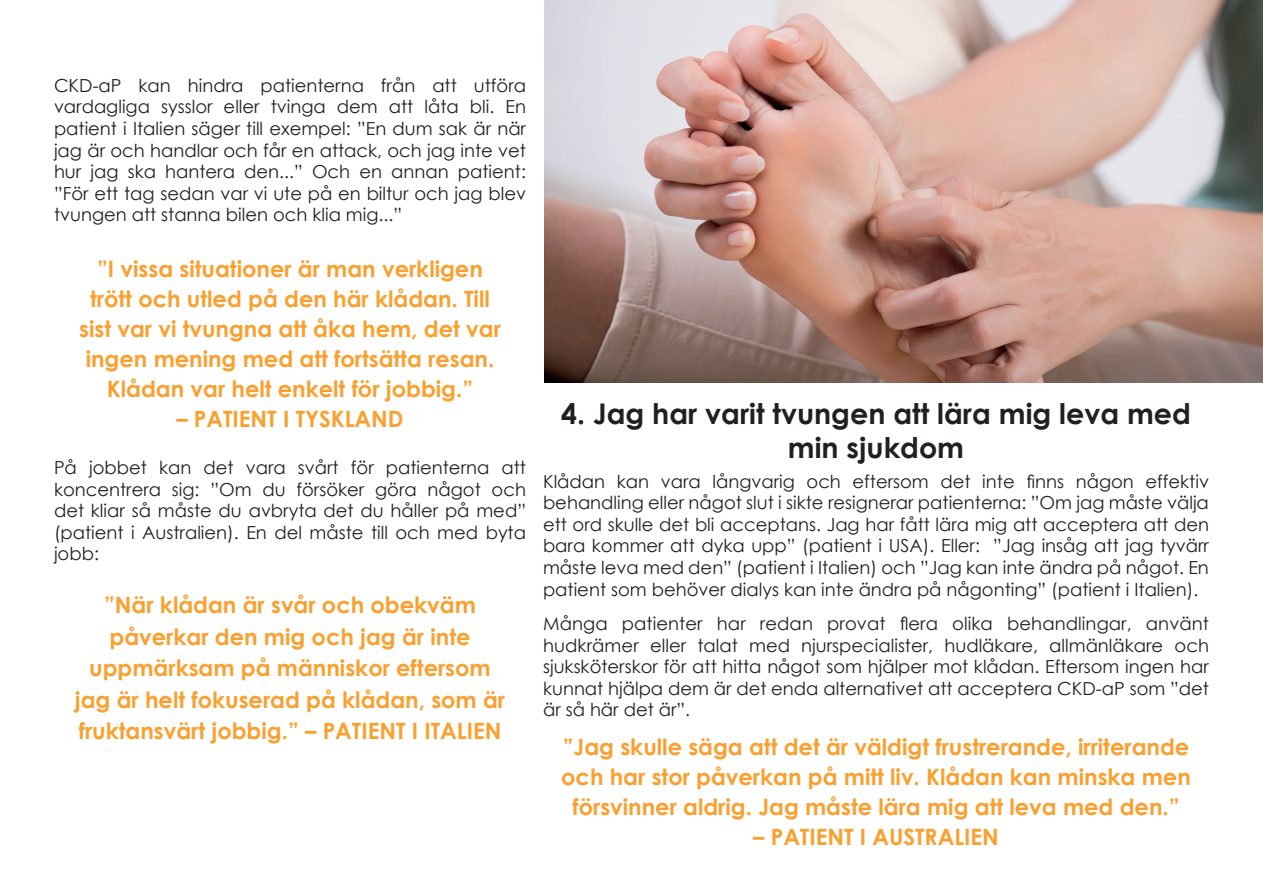
<style>
.page{position:relative;width:1263px;height:893px;background:#fff}
.page>*{position:absolute;margin:0;border:0;box-sizing:border-box;transform-origin:0 0}
.t1{font:700 28.5px/34.2px "Century Gothic";color:#231f20;text-align:center}
.t2{font:700 22.5px/30px "Century Gothic";color:#f9a030;text-align:center}
.t3{font:18px/21.6px "Century Gothic";color:#231f20;text-align:justify}
</style>
<div class="page">
<img style="left:544px;top:0;width:719px;height:383px">
<p class="t3" style="left:54px;top:74px;width:473px">CKD-aP kan hindra patienterna från att utföra vardagliga sysslor eller tvinga dem att låta bli. En patient i Italien säger till exempel: ”En dum sak är när jag är och handlar och får en attack, och jag inte vet hur jag ska hantera den...” Och en annan patient: ”För ett tag sedan var vi ute på en biltur och jag blev tvungen att stanna bilen och klia mig...”</p>
<p class="t2" style="left:79px;top:253px;width:423px">”I vissa situationer är man verkligen trött och utled på den här klådan. Till sist var vi tvungna att åka hem, det var ingen mening med att fortsätta resan.<br>Klådan var helt enkelt för jobbig.”</p>
<p class="t2" style="left:176px;top:403px;width:229px">– PATIENT I TYSKLAND</p>
<p class="t3" style="left:54px;top:456px;width:473px">På jobbet kan det vara svårt för patienterna att koncentrera sig: ”Om du försöker göra något och det kliar så måste du avbryta det du håller på med” (patient i Australien). En del måste till och med byta jobb:</p>
<p class="t2" style="left:75px;top:588px;width:432px;line-height:31.5px">”När klådan är svår och obekväm påverkar den mig och jag är inte uppmärksam på människor eftersom jag är helt fokuserad på klådan, som är fruktansvärt jobbig.” – PATIENT I ITALIEN</p>
<p class="t1" style="left:561px;top:395px;width:631px">4. Jag har varit tvungen att lära mig leva med min sjukdom</p>
<p class="t3" style="left:543px;top:470px;width:667px">Klådan kan vara långvarig och eftersom det inte finns någon effektiv behandling eller något slut i sikte resignerar patienterna: ”Om jag måste välja ett ord skulle det bli acceptans. Jag har fått lära mig att acceptera att den bara kommer att dyka upp” (patient i USA). Eller: ”Jag insåg att jag tyvärr måste leva med den” (patient i Italien) och ”Jag kan inte ändra på något. En patient som behöver dialys kan inte ändra på någonting” (patient i Italien).</p>
<p class="t3" style="left:543px;top:612px;width:667px">Många patienter har redan provat flera olika behandlingar, använt hudkrämer eller talat med njurspecialister, hudläkare, allmänläkare och sjuksköterskor för att hitta något som hjälper mot klådan. Eftersom ingen har kunnat hjälpa dem är det enda alternativet att acceptera CKD-aP som ”det är så här det är”.</p>
<p class="t2" style="left:561px;top:731px;width:631px">”Jag skulle säga att det är väldigt frustrerande, irriterande och har stor påverkan på mitt liv. Klådan kan minska men försvinner aldrig. Jag måste lära mig att leva med den.”</p>
<p class="t2" style="left:753px;top:821px;width:247px">– PATIENT I AUSTRALIEN</p>
</div>
